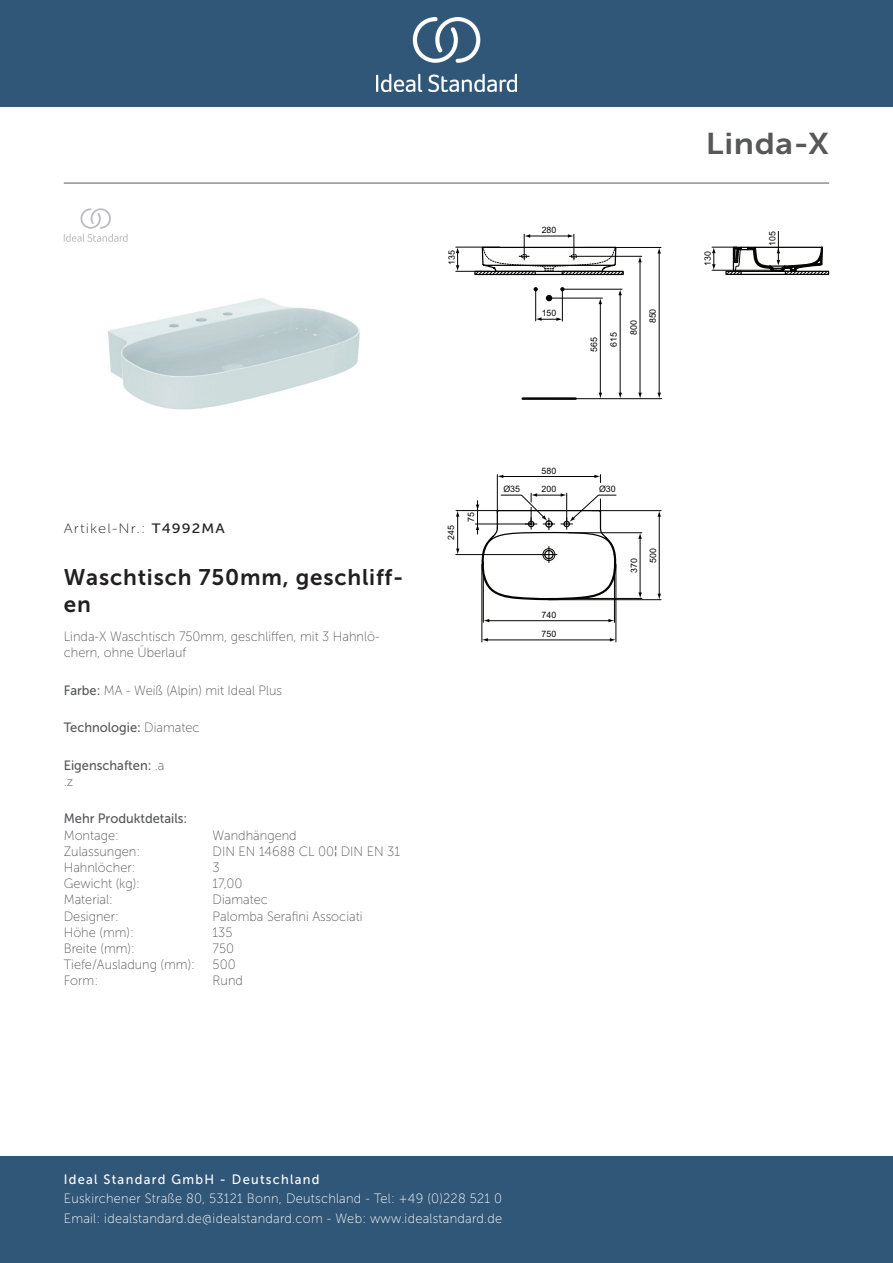
<style>
.page{position:relative;width:893px;height:1263px;background:#fff}
.page>*{position:absolute;margin:0;border:0;box-sizing:border-box;transform-origin:0 0}
._001_Produkttyp{font:30px "Museo Sans 700";letter-spacing:.02em;color:#57585a;scale:1.1 1}
.t1{font:22.5px/27px "Museo Sans 700";letter-spacing:.035em;color:#231f20}
.t2{font:13.5px/19.5px "Museo Sans 100";letter-spacing:.02em;color:#fff;scale:.95 1}
.Marketing_Descriptio{font:13.5px/16.2px "Museo Sans 100";color:#57585a;scale:.95 1}
.Technology{font:13.5px "Museo Sans 500";color:#57585a;scale:.95 1}
.Accreditations{font:13.5px "Museo Sans 100";color:#57585a;scale:.95 1}
.Designer{font:13.5px "Museo Sans 100";color:#57585a;scale:.95 1}
.Colour{font:13.5px "Museo Sans 100";color:#57585a;scale:.95 1}
.t3{font:13.5px "Museo Sans 500";letter-spacing:.1em;color:#fff;scale:.95 1}
.Depth__mm{font:13.5px "Museo Sans 100";color:#57585a;scale:.95 1}
.t4{font:13.5px "Museo Sans 100";letter-spacing:.075em;color:#231f20;scale:1.1 1}
.Mounting{font:13.5px "Museo Sans 100";color:#57585a;scale:.95 1}
.Features{font:13.5px/16.2px "Museo Sans 500";color:#57585a;scale:.95 1}
.Net_Weight__kg{font:13.5px "Museo Sans 100";color:#57585a;scale:.95 1}
.Material{font:13.5px "Museo Sans 100";color:#57585a;scale:.95 1}
.Width__mm{font:13.5px "Museo Sans 100";color:#57585a;scale:.95 1}
.Tap_Holes{font:13.5px "Museo Sans 100";color:#57585a;scale:.95 1}
.Height__mm{font:13.5px "Museo Sans 100";color:#57585a;scale:.95 1}
.Shape{font:13.5px "Museo Sans 100";color:#57585a;scale:.95 1}
.t5{font:8.85px/18.6px "Arial";color:#040503}
.s1{font-family:"Museo Sans 500"}
.s2{font-family:"Museo Sans 100"}
</style>
<div class="page">
<div style="left:0;top:1157px;width:893px;height:106px;background:#305678"></div>
<div style="left:0;top:0;width:893px;height:107px;background:#305678"></div>
<img style="left:376px;top:18px;width:141px;height:73px">
<hr style="left:64px;top:183px;width:765px;height:1px;background:#57585a">
<img style="left:108px;top:298px;width:252px;height:112px">
<hr style="left:523px;top:397px;width:53px;height:3px;background:#040503">
<svg style="left:546px;top:295px;width:6px;height:6px"></svg>
<svg style="left:534px;top:287px;width:4px;height:4px"></svg>
<svg style="left:560px;top:287px;width:4px;height:4px"></svg>
<hr style="left:487px;top:640px;width:124px;height:1px;background:#040503">
<svg style="left:483px;top:638px;width:5px;height:4px"></svg>
<svg style="left:610px;top:638px;width:6px;height:4px"></svg>
<hr style="left:482px;top:564px;width:1px;height:78px;background:#040503">
<hr style="left:483px;top:562px;width:1px;height:60px;background:#040503">
<hr style="left:616px;top:564px;width:1px;height:78px;background:#040503">
<hr style="left:614px;top:562px;width:1px;height:60px;background:#040503">
<hr style="left:488px;top:620px;width:122px;height:1px;background:#040503">
<svg style="left:483px;top:619px;width:6px;height:3px"></svg>
<svg style="left:608px;top:619px;width:6px;height:3px"></svg>
<hr style="left:503px;top:476px;width:93px;height:1px;background:#040503">
<svg style="left:498px;top:475px;width:5px;height:3px"></svg>
<hr style="left:568px;top:532px;width:74px;height:1px;background:#040503">
<hr style="left:640px;top:537px;width:1px;height:57px;background:#040503">
<svg style="left:638px;top:592px;width:4px;height:6px"></svg>
<svg style="left:638px;top:533px;width:4px;height:6px"></svg>
<hr style="left:549px;top:599px;width:112px;height:1px;background:#040503">
<hr style="left:549px;top:598px;width:93px;height:1px;background:#040503">
<hr style="left:592px;top:510px;width:69px;height:1px;background:#040503">
<hr style="left:659px;top:516px;width:1px;height:79px;background:#040503">
<svg style="left:657px;top:594px;width:4px;height:6px"></svg>
<svg style="left:657px;top:511px;width:4px;height:6px"></svg>
<hr style="left:456px;top:554px;width:93px;height:1px;background:#040503">
<hr style="left:457px;top:515px;width:1px;height:35px;background:#040503">
<svg style="left:456px;top:549px;width:3px;height:6px"></svg>
<svg style="left:456px;top:511px;width:3px;height:6px"></svg>
<hr style="left:456px;top:510px;width:43px;height:1px;background:#040503">
<hr style="left:475px;top:524px;width:56px;height:1px;background:#040503">
<svg style="left:594px;top:475px;width:7px;height:8px"></svg>
<hr style="left:497px;top:475px;width:1px;height:38px;background:#040503">
<hr style="left:778px;top:231px;width:1px;height:31px;background:#040503">
<svg style="left:712px;top:246px;width:117px;height:29px"></svg>
<svg style="left:476px;top:493px;width:142px;height:108px"></svg>
<svg style="left:536px;top:317px;width:26px;height:4px"></svg>
<hr style="left:535px;top:290px;width:1px;height:31px;background:#040503">
<hr style="left:562px;top:290px;width:1px;height:31px;background:#040503">
<hr style="left:659px;top:252px;width:1px;height:142px;background:#040503">
<hr style="left:585px;top:247px;width:76px;height:1px;background:#040503">
<hr style="left:569px;top:256px;width:73px;height:1px;background:#040503">
<hr style="left:640px;top:261px;width:1px;height:133px;background:#040503">
<svg style="left:638px;top:393px;width:4px;height:5px"></svg>
<svg style="left:638px;top:256px;width:4px;height:6px"></svg>
<hr style="left:563px;top:289px;width:59px;height:1px;background:#040503">
<hr style="left:549px;top:298px;width:53px;height:1px;background:#040503">
<hr style="left:620px;top:295px;width:1px;height:99px;background:#040503">
<svg style="left:618px;top:289px;width:4px;height:6px"></svg>
<hr style="left:600px;top:303px;width:1px;height:91px;background:#040503">
<svg style="left:598px;top:298px;width:4px;height:6px"></svg>
<hr style="left:552px;top:398px;width:110px;height:1px;background:#040503">
<hr style="left:456px;top:247px;width:44px;height:1px;background:#040503">
<svg style="left:456px;top:247px;width:3px;height:24px"></svg>
<hr style="left:456px;top:271px;width:34px;height:1px;background:#040503">
<svg style="left:475px;top:234px;width:149px;height:41px"></svg>
<svg style="left:64px;top:208px;width:64px;height:34px"></svg>
<p class="t5" style="left:442px;top:265px;width:16px;rotate:-90deg">135</p>
<p class="t5" style="left:542px;top:220px;width:16px">280</p>
<p class="t5" style="left:542px;top:304px;width:16px">150</p>
<p class="t5" style="left:643px;top:323px;width:16px;rotate:-90deg">850</p>
<p class="t5" style="left:624px;top:335px;width:16px;rotate:-90deg">800</p>
<p class="t5" style="left:604px;top:347px;width:16px;rotate:-90deg">615</p>
<p class="t5" style="left:585px;top:352px;width:16px;rotate:-90deg">565</p>
<p class="t4" style="left:64px;top:521px;width:148px">Artikel-Nr.: <span class="s1">T4992MA</span></p>
<p class="t1" style="left:64px;top:564px;width:341px">Waschtisch 750mm, geschliff&shy;en</p>
<p class="Marketing_Descriptio" style="left:64px;top:629px;width:334px">Linda-X Waschtisch 750mm, geschliffen, mit 3 Hahnlö&shy;chern, ohne Überlauf</p>
<p class="Colour" style="left:64px;top:683px;width:231px"><span class="s1">Farbe:</span> MA - Weiß (Alpin) mit Ideal Plus</p>
<p class="Technology" style="left:64px;top:720px;width:144px">Technologie: <span class="s2">Diamatec</span></p>
<p class="Features" style="left:64px;top:757px;width:107px">Eigenschaften: <span class="s2">.a .z</span></p>
<p class="Technology" style="left:64px;top:811px;width:132px">Mehr Produktdetails:</p>
<p class="Mounting" style="left:64px;top:828px;width:60px">Montage:</p>
<p class="Mounting" style="left:213px;top:828px;width:90px">Wandhängend</p>
<p class="Accreditations" style="left:64px;top:844px;width:82px">Zulassungen:</p>
<p class="Accreditations" style="left:213px;top:844px;width:199px">DIN EN 14688 CL 00¦DIN EN 31</p>
<p class="Tap_Holes" style="left:64px;top:860px;width:77px">Hahnlöcher:</p>
<p class="Tap_Holes" style="left:213px;top:860px;width:9px">3</p>
<p class="Net_Weight__kg" style="left:64px;top:876px;width:82px">Gewicht (kg):</p>
<p class="Net_Weight__kg" style="left:213px;top:876px;width:33px">17,00</p>
<p class="Material" style="left:64px;top:893px;width:53px">Material:</p>
<p class="Material" style="left:213px;top:893px;width:60px">Diamatec</p>
<p class="Designer" style="left:64px;top:909px;width:59px">Designer:</p>
<p class="Designer" style="left:213px;top:909px;width:159px">Palomba Serafini Associati</p>
<p class="Height__mm" style="left:64px;top:925px;width:75px">Höhe (mm):</p>
<p class="Height__mm" style="left:213px;top:925px;width:22px">135</p>
<p class="Width__mm" style="left:64px;top:941px;width:76px">Breite (mm):</p>
<p class="Width__mm" style="left:213px;top:941px;width:24px">750</p>
<p class="Depth__mm" style="left:64px;top:957px;width:140px">Tiefe/Ausladung (mm):</p>
<p class="Depth__mm" style="left:213px;top:957px;width:26px">500</p>
<p class="Shape" style="left:64px;top:974px;width:38px">Form:</p>
<p class="Shape" style="left:213px;top:974px;width:33px">Rund</p>
<p class="t5" style="left:442px;top:540px;width:16px;rotate:-90deg">245</p>
<p class="t5" style="left:462px;top:522px;width:11px;rotate:-90deg">75</p>
<p class="t5" style="left:542px;top:461px;width:16px">580<br>200</p>
<p class="t5" style="left:503px;top:480px;width:18px">Ø35</p>
<p class="t5" style="left:599px;top:480px;width:18px">Ø30</p>
<p class="t5" style="left:542px;top:605px;width:16px">740</p>
<p class="t5" style="left:542px;top:624px;width:16px">750</p>
<p class="t5" style="left:624px;top:562px;width:16px;line-height:19.2px;text-indent:-10px;rotate:-90deg">370<br>500</p>
<p class="_001_Produkttyp" style="left:706px;top:127px;width:114px">Linda-X</p>
<p class="t5" style="left:698px;top:266px;width:16px;rotate:-90deg">130</p>
<p class="t5" style="left:763px;top:246px;width:16px;rotate:-90deg">105</p>
<p class="t3" style="left:64px;top:1172px;width:271px">Ideal Standard GmbH - Deutschland</p>
<p class="t2" style="left:64px;top:1189px;width:463px">Euskirchener Straße 80, 53121 Bonn, Deutschland - Tel: +49 (0)228 521 0<br>Email: idealstandard.de@idealstandard.com - Web: www.idealstandard.de</p>
</div>
